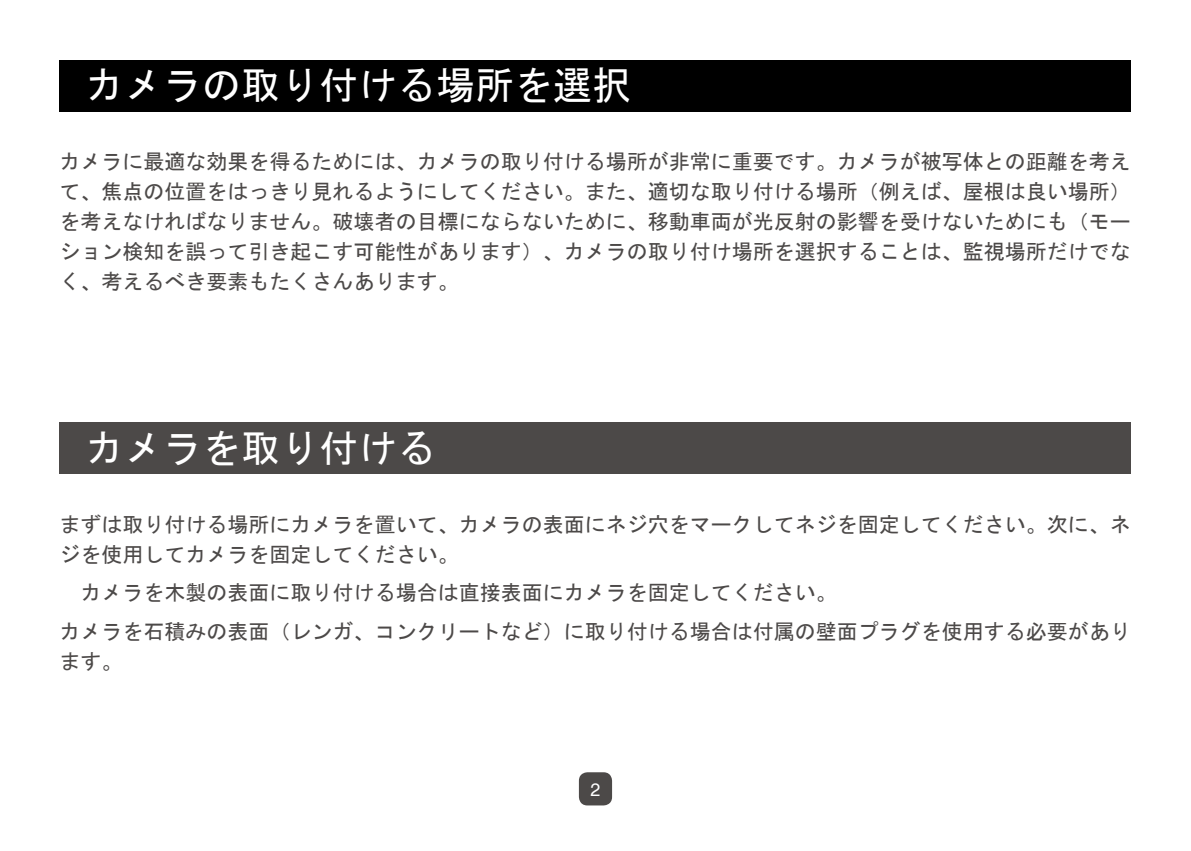
<style>
.page{position:relative;width:1191px;height:851px;background:#fff}
.page>*{position:absolute;margin:0;border:0;box-sizing:border-box;transform-origin:0 0}
.t1{font:39px "MS Gothic";color:#fff}
.t2{font:21px/30px "MS Gothic";color:#4c4948}
.t3{font:18px "Helvetica";color:#fff}
</style>
<div class="page">
<div style="left:60px;top:60px;width:1071px;height:51px;background:#000"></div>
<div style="left:579px;top:772px;width:33px;height:33px;background:#4c4948;border-radius:9px"></div>
<div style="left:60px;top:422px;width:1071px;height:51px;background:#4c4948"></div>
<h1 class="t1" style="left:85px;top:66px;width:547px">カメラの取り付ける場所を選択</h1>
<p class="t2" style="left:60px;top:146px;width:1072px;text-align:justify">カメラに最適な効果を得るためには、カメラの取り付ける場所が非常に重要です。カメラが被写体との距離を考えて、焦点の位置をはっきり見れるようにしてください。また、適切な取り付ける場所（例えば、屋根は良い場所）を考えなければなりません。破壊者の目標にならないために、移動車両が光反射の影響を受けないためにも（モーション検知を誤って引き起こす可能性があります）、カメラの取り付け場所を選択することは、監視場所だけでなく、考えるべき要素もたくさんあります。</p>
<h1 class="t1" style="left:85px;top:428px;width:352px">カメラを取り付ける</h1>
<p class="t2" style="left:60px;top:509px;width:1072px">まずは取り付ける場所にカメラを置いて、カメラの表面にネジ穴をマークしてネジを固定してください。次に、ネジを使用してカメラを固定してください。</p>
<p class="t2" style="left:60px;top:573px;width:1072px;line-height:38.4px">　カメラを木製の表面に取り付ける場合は直接表面にカメラを固定してください。<br>カメラを石積みの表面（レンガ、コンクリートなど）に取り付ける場合は付属の壁面プラグを使用する必要があり</p>
<p class="t2" style="left:60px;top:646px;width:64px">ます。</p>
<p class="t3" style="left:590px;top:779px;width:12px">2</p>
</div>
